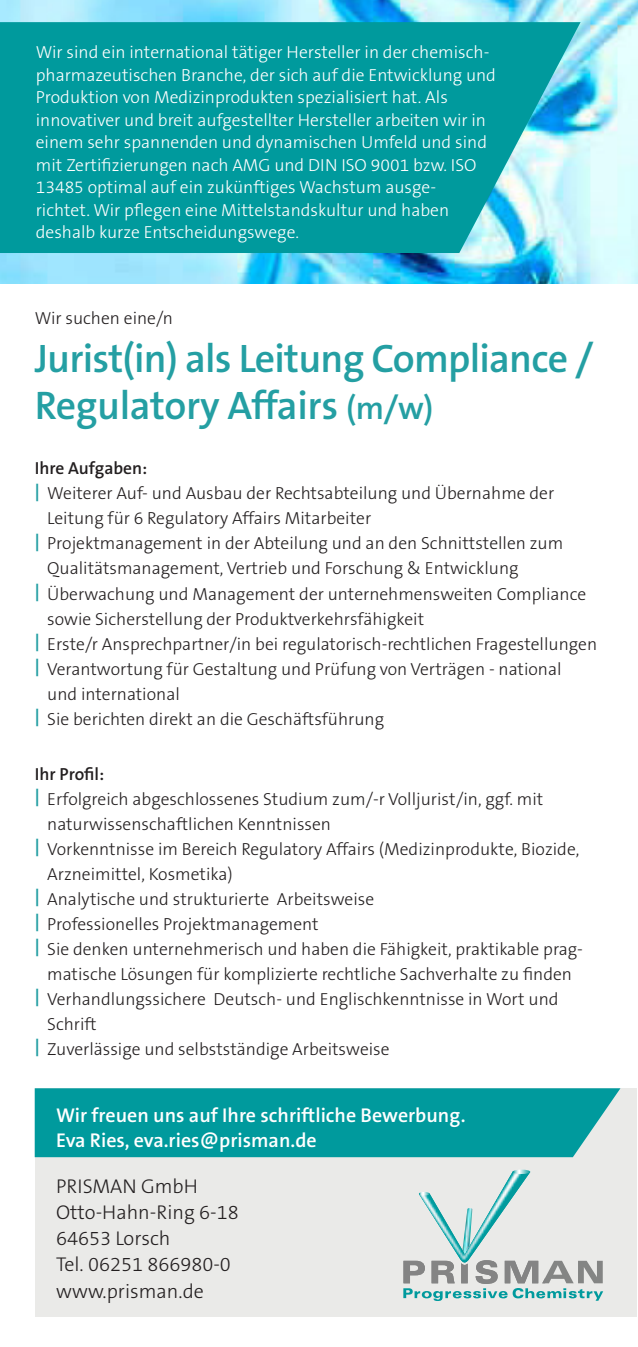
<style>
.page{position:relative;width:638px;height:1347px;background:#fff}
.page>*{position:absolute;margin:0;border:0;box-sizing:border-box;transform-origin:0 0}
.t1{font:600 40px/47.5px "The Sans B6";letter-spacing:-.02em;color:#249fa3}
.t2{font:300 20px/26.2px "The Sans B3";color:#231f20}
.t3{font:600 20px/25px "The Sans B6";color:#fff}
.t4{font:300 17.5px "The Sans B3";color:#231f20}
.t5{font:300 17.5px/22.5px "The Sans B3";color:#fff}
.t6{font:600 17.5px "The Sans B6";color:#231f20}
.s1{font-size:32.5px}
.s2{font-family:"The Sans B7";font-weight:700;color:#249fa3}
</style>
<div class="page">
<div style="left:35px;top:1088px;width:601px;height:228px;background:#eaeae8"></div>
<div style="left:35px;top:1088px;width:585px;height:69px;background:#009a9d"></div>
<svg style="left:403px;top:1169px;width:200px;height:131px"></svg>
<img style="left:0;top:0;width:638px;height:283px">
<svg style="left:0;top:22px;width:580px;height:231px;background:#10a1a6"></svg>
<p class="t5" style="left:36px;top:42px;width:462px">Wir sind ein international tätiger Hersteller in der chemisch&shy;pharmazeutischen Branche, der sich auf die Entwicklung und Produktion von Medizinprodukten spezialisiert hat. Als innovativer und breit aufgestellter Hersteller arbeiten wir in einem sehr spannenden und dynamischen Umfeld und sind mit Zertifizierungen nach AMG und DIN ISO 9001 bzw. ISO 13485 optimal auf ein zukünftiges Wachstum ausge-<br>richtet. Wir pflegen eine Mittelstandskultur und haben deshalb kurze Entscheidungswege.</p>
<p class="t4" style="left:35px;top:309px;width:140px">Wir suchen eine/n</p>
<h1 class="t1" style="left:35px;top:336px;width:560px">Jurist(in) als Leitung Compliance /<br>Regulatory Affairs <span class="s1">(m/w)</span></h1>
<p class="t6" style="left:35px;top:459px;width:114px">Ihre Aufgaben:</p>
<p class="t4" style="left:35px;top:484px;width:521px"><span class="s2">|</span> Weiterer Auf- und Ausbau der Rechtsabteilung und Übernahme der</p>
<p class="t4" style="left:47px;top:509px;width:325px">Leitung für 6 Regulatory Affairs Mitarbeiter</p>
<p class="t4" style="left:35px;top:534px;width:530px"><span class="s2">|</span> Projektmanagement in der Abteilung und an den Schnittstellen zum</p>
<p class="t4" style="left:47px;top:559px;width:473px">Qualitätsmanagement, Vertrieb und Forschung &amp; Entwicklung</p>
<p class="t4" style="left:35px;top:584px;width:553px"><span class="s2">|</span> Überwachung und Management der unternehmensweiten Compliance</p>
<p class="t4" style="left:47px;top:609px;width:378px">sowie Sicherstellung der Produktverkehrsfähigkeit</p>
<p class="t4" style="left:35px;top:634px;width:564px"><span class="s2">|</span> Erste/r Ansprechpartner/in bei regulatorisch-rechtlichen Fragestellungen</p>
<p class="t4" style="left:35px;top:659px;width:528px"><span class="s2">|</span> Verantwortung für Gestaltung und Prüfung von Verträgen - national</p>
<p class="t4" style="left:47px;top:684px;width:134px">und international</p>
<p class="t4" style="left:35px;top:709px;width:351px"><span class="s2">|</span> Sie berichten direkt an die Geschäftsführung</p>
<p class="t6" style="left:35px;top:764px;width:71px">Ihr Profil:</p>
<p class="t4" style="left:35px;top:789px;width:510px"><span class="s2">|</span> Erfolgreich abgeschlossenes Studium zum/-r Volljurist/in, ggf. mit</p>
<p class="t4" style="left:47px;top:814px;width:285px">naturwissenschaftlichen Kenntnissen</p>
<p class="t4" style="left:35px;top:839px;width:546px"><span class="s2">|</span> Vorkenntnisse im Bereich Regulatory Affairs (Medizinprodukte, Biozide,</p>
<p class="t4" style="left:47px;top:864px;width:187px">Arzneimittel, Kosmetika)</p>
<p class="t4" style="left:35px;top:889px;width:341px"><span class="s2">|</span> Analytische und strukturierte Arbeitsweise</p>
<p class="t4" style="left:35px;top:914px;width:285px"><span class="s2">|</span> Professionelles Projektmanagement</p>
<p class="t4" style="left:35px;top:939px;width:550px"><span class="s2">|</span> Sie denken unternehmerisch und haben die Fähigkeit, praktikable prag-</p>
<p class="t4" style="left:47px;top:964px;width:526px">matische Lösungen für komplizierte rechtliche Sachverhalte zu finden</p>
<p class="t4" style="left:35px;top:989px;width:525px"><span class="s2">|</span> Verhandlungssichere Deutsch- und Englischkenntnisse in Wort und</p>
<p class="t4" style="left:47px;top:1014px;width:51px">Schrift</p>
<p class="t4" style="left:35px;top:1039px;width:356px"><span class="s2">|</span> Zuverlässige und selbstständige Arbeitsweise</p>
<p class="t3" style="left:56px;top:1103px;width:411px">Wir freuen uns auf Ihre schriftliche Bewerbung.<br>Eva Ries, eva.ries@prisman.de</p>
<p class="t2" style="left:56px;top:1173px;width:184px">PRISMAN GmbH<br>Otto-Hahn-Ring 6-18<br>64653 Lorsch<br>Tel. 06251 866980-0 www.prisman.de</p>
</div>
